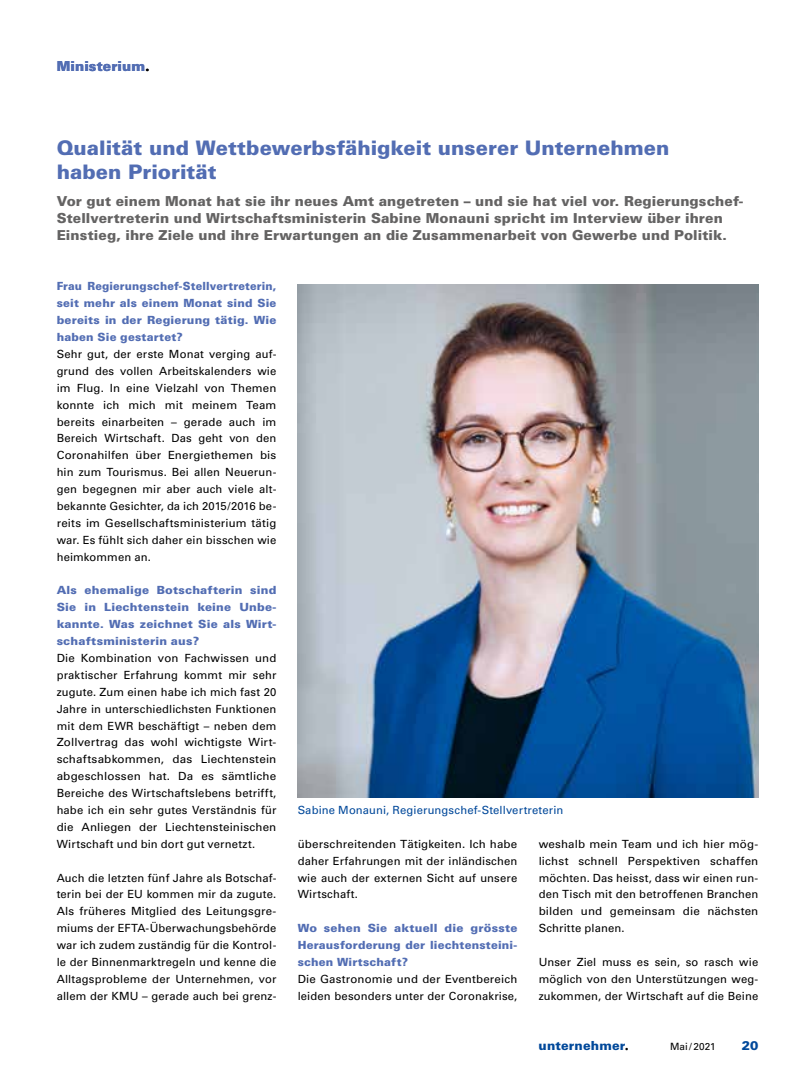
<style>
.page{position:relative;width:808px;height:1078px;background:#fff}
.page>*{position:absolute;margin:0;border:0;box-sizing:border-box;transform-origin:0 0}
.t1{font:900 20px/23.8px "Univers";color:#526db3}
.t2{font:900 13.75px/16.9px "Univers";letter-spacing:.005em;color:#646363}
.t3{font:900 13.75px "Univers";letter-spacing:.005em;color:#526db3}
.t4{font:900 12.5px "Univers";letter-spacing:.01em;color:#00489a}
.t5{font:11.25px/16.9px "Univers";letter-spacing:.015em;color:#000;text-align:justify}
.t6{font:900 11.25px/16.9px "Univers";letter-spacing:.015em;color:#526db3;text-align:justify}
.t7{font:900 11.25px/16.9px "Univers";letter-spacing:.015em;color:#526db3;text-align:justify;scale:.96 1}
.t8{font:11.25px "Univers";letter-spacing:.01em;color:#00489a}
.t9{font:10px "Univers";letter-spacing:.015em;color:#000}
.s1{font-family:"Futura BT";font-weight:800;font-size:15.12px;color:#000}
.s2{font-family:"Futura";font-weight:800;font-size:13.75px;color:#000}
</style>
<div class="page">
<img style="left:298px;top:284px;width:460px;height:512px">
<p class="t3" style="left:57px;top:57px;width:95px">Ministerium<span class="s1">.</span></p>
<h1 class="t1" style="left:57px;top:136px;width:614px">Qualität und Wettbewerbsfähigkeit unserer Unternehmen haben Priorität</h1>
<p class="t2" style="left:57px;top:192px;width:688px">Vor gut einem Monat hat sie ihr neues Amt angetreten – und sie hat viel vor. Regierungschef-<br>Stellvertreterin und Wirtschaftsministerin Sabine Monauni spricht im Interview über ihren<br>Einstieg, ihre Ziele und ihre Erwartungen an die Zusammenarbeit von Gewerbe und Politik.</p>
<p class="t7" style="left:57px;top:278px;width:230px">Frau Regierungschef-Stellvertreterin, seit mehr als einem Monat sind Sie bereits in der Regierung tätig. Wie haben Sie gestartet?</p>
<p class="t5" style="left:57px;top:345px;width:221px">Sehr gut, der erste Monat verging auf&shy;grund des vollen Arbeitskalenders wie im Flug. In eine Vielzahl von Themen konnte ich mich mit meinem Team bereits einarbeiten – gerade auch im Bereich Wirtschaft. Das geht von den Coronahilfen über Energiethemen bis hin zum Tourismus. Bei allen Neuerun&shy;gen begegnen mir aber auch viele alt&shy;bekannte Gesichter, da ich 2015/2016 be&shy;reits im Gesellschaftsministerium tätig war. Es fühlt sich daher ein bisschen wie heimkommen an.</p>
<p class="t6" style="left:57px;top:581px;width:221px">Als ehemalige Botschafterin sind Sie in Liechtenstein keine Unbe&shy;kannte. Was zeichnet Sie als Wirt&shy;schaftsministerin aus?</p>
<p class="t5" style="left:57px;top:649px;width:221px">Die Kombination von Fachwissen und praktischer Erfahrung kommt mir sehr zugute. Zum einen habe ich mich fast 20<br>Jahre in unterschiedlichsten Funktionen mit dem EWR beschäftigt – neben dem Zollvertrag das wohl wichtigste Wirt&shy;schaftsabkommen, das Liechtenstein abgeschlossen hat. Da es sämtliche Bereiche des Wirtschaftslebens betrifft, habe ich ein sehr gutes Verständnis für die Anliegen der Liechtensteinischen Wirtschaft und bin dort gut vernetzt.</p>
<p class="t5" style="left:57px;top:869px;width:221px">Auch die letzten fünf Jahre als Botschaf&shy;terin bei der EU kommen mir da zugute.<br>Als früheres Mitglied des Leitungsgre&shy;miums der EFTA-Überwachungsbehörde war ich zudem zuständig für die Kontrol&shy;le der Binnenmarktregeln und kenne die Alltagsprobleme der Unternehmen, vor allem der KMU – gerade auch bei grenz-</p>
<p class="t8" style="left:298px;top:803px;width:267px">Sabine Monauni, Regierungschef-Stellvertreterin</p>
<p class="t5" style="left:298px;top:835px;width:221px">überschreitenden Tätigkeiten. Ich habe daher Erfahrungen mit der inländischen wie auch der externen Sicht auf unsere Wirtschaft.</p>
<p class="t6" style="left:298px;top:919px;width:221px">Wo sehen Sie aktuell die grösste Herausforderung der liechtensteini&shy;schen Wirtschaft?</p>
<p class="t5" style="left:298px;top:970px;width:221px">Die Gastronomie und der Eventbereich leiden besonders unter der Coronakrise,</p>
<p class="t5" style="left:539px;top:835px;width:221px">weshalb mein Team und ich hier mög&shy;lichst schnell Perspektiven schaffen möchten. Das heisst, dass wir einen run&shy;den Tisch mit den betroffenen Branchen bilden und gemeinsam die nächsten Schritte planen.</p>
<p class="t5" style="left:539px;top:953px;width:221px">Unser Ziel muss es sein, so rasch wie möglich von den Unterstützungen weg&shy;zukommen, der Wirtschaft auf die Beine</p>
<p class="t4" style="left:539px;top:1037px;width:91px">unternehmer<span class="s2">.</span></p>
<p class="t9" style="left:670px;top:1040px;width:47px">Mai/2021</p>
<p class="t4" style="left:742px;top:1037px;width:18px">20</p>
</div>
